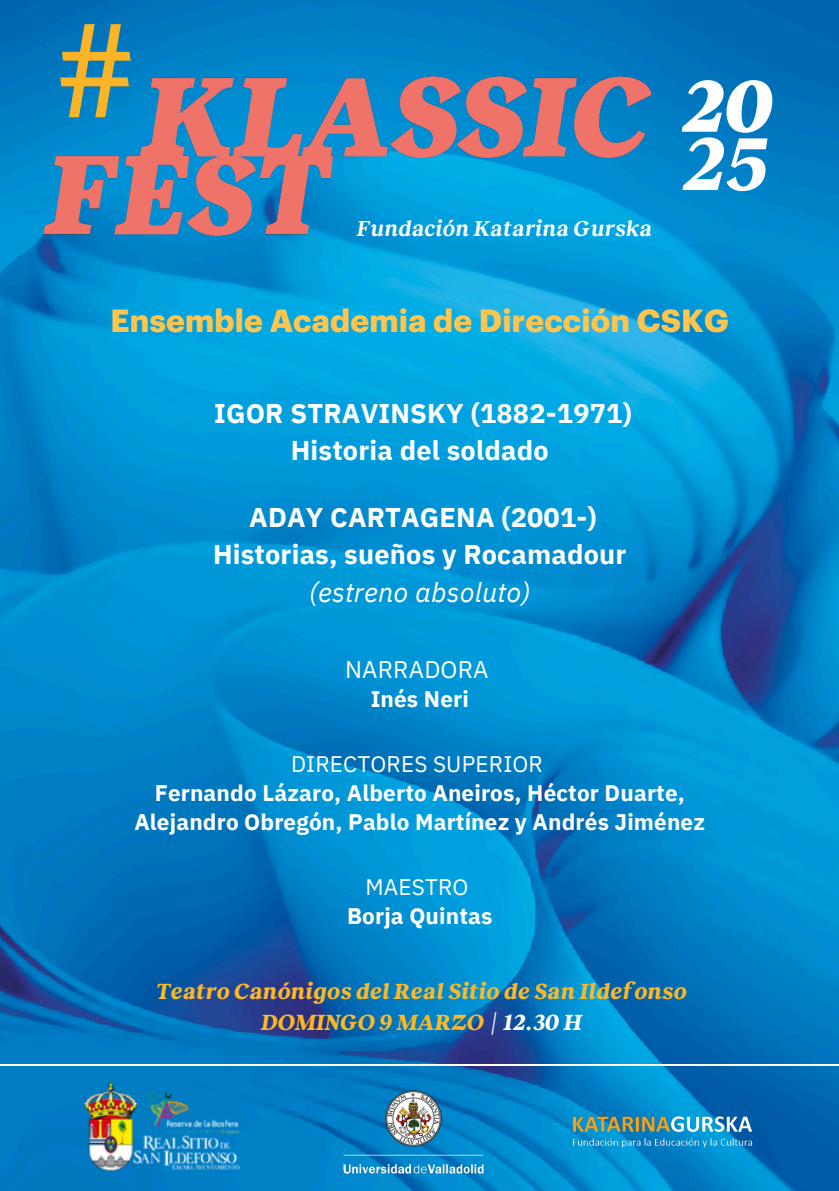
<style>
.page{position:relative;width:839px;height:1191px;background:#fff}
.page>*{position:absolute;margin:0;border:0;box-sizing:border-box;transform-origin:0 0}
.t1{font:700 31.4px "Graphik";letter-spacing:.005em;color:#ffc54e}
.t2{font:700 27px/37.6px "IBM Plex Sans";letter-spacing:.005em;color:#fff;text-align:center}
.t3{font:24px "IBM Plex Sans";letter-spacing:.005em;color:#fff}
.t4{font:italic 700 22.8px/31.6px "Reckless";color:#fdb827;text-align:center}
.t5{font:700 22.4px "IBM Plex Sans";letter-spacing:.005em;color:#fff}
.t6{font:22.4px "IBM Plex Sans";letter-spacing:.005em;color:#fff}
.t7{font:italic 600 22.4px "Reckless";color:#fff}
.s1{font-weight:400;font-style:italic}
.s2{color:#fff}
</style>
<div class="page">
<img style="left:0;top:0;width:838px;height:1191px">
<img style="left:32px;top:15px;width:630px;height:231px">
<svg style="left:681px;top:80px;width:91px;height:111px"></svg>
<hr style="left:0;top:1064px;width:838px;height:2px;background:#fff">
<img style="left:560px;top:1103px;width:205px;height:58px">
<img style="left:329px;top:1077px;width:168px;height:111px">
<img style="left:84px;top:1082px;width:156px;height:90px">
<p class="t7" style="left:357px;top:218px;width:297px">Fundación Katarina Gurska</p>
<p class="t1" style="left:110px;top:306px;width:620px">Ensemble Academia de Dirección CSKG</p>
<h1 class="t2" style="left:214px;top:395px;width:419px;line-height:36.8px">IGOR STRAVINSKY (1882-1971)<br>Historia del soldado</h1>
<p class="t2" style="left:213px;top:498px;width:415px">ADAY CARTAGENA (2001-)<br>Historias, sueños y Rocamadour <span class="s1">(estreno absoluto)</span></p>
<h2 class="t3" style="left:345px;top:653px;width:145px">NARRADORA</h2>
<h3 class="t5" style="left:370px;top:684px;width:100px">Inés Neri</h3>
<p class="t6" style="left:291px;top:749px;width:253px">DIRECTORES SUPERIOR</p>
<p class="t5" style="left:155px;top:778px;width:531px">Fernando Lázaro, Alberto Aneiros, Héctor Duarte,</p>
<p class="t5" style="left:134px;top:807px;width:572px">Alejandro Obregón, Pablo Martínez y Andrés Jiménez</p>
<p class="t6" style="left:365px;top:872px;width:105px">MAESTRO</p>
<p class="t5" style="left:347px;top:901px;width:147px">Borja Quintas</p>
<h4 class="t4" style="left:156px;top:976px;width:532px">Teatro Canónigos del Real Sitio de San Ildefonso<br>DOMINGO 9 MARZO <span class="s2">| 12.30 H</span></h4>
</div>
